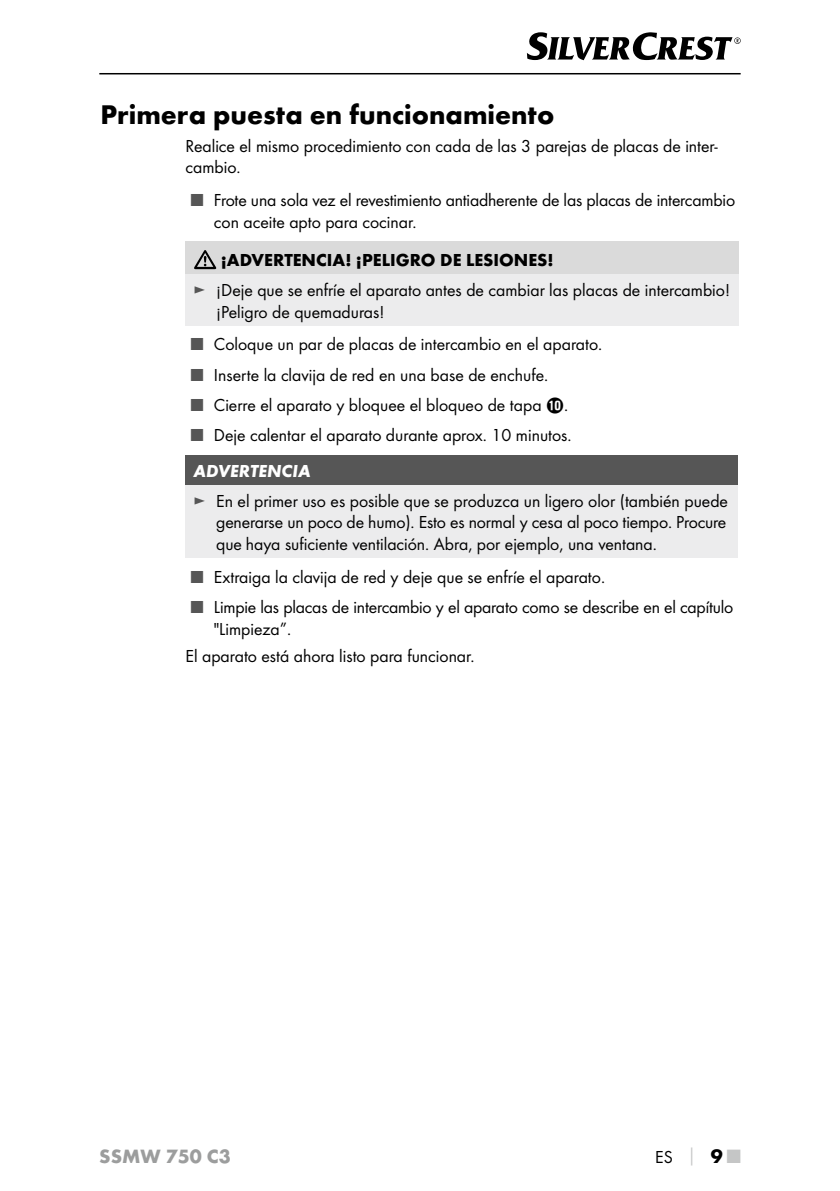
<style>
.page{position:relative;width:840px;height:1191px;background:#fff}
.page>*{position:absolute;margin:0;border:0;box-sizing:border-box;transform-origin:0 0}
.t1{font:700 28px "Futura";color:#000}
.t2{font:700 20px "Futura";color:#9c9d9d}
.t3{font:18px/21.6px "Futura Boo";color:#000}
.t4{font:700 18px "Futura";color:#000}
.t5{font:italic 700 18px "Futura";color:#fff}
.s1{color:#565656}
.s2{font-family:"Hako PI Nummern"}
.s3{font-family:"Futura";font-weight:700;color:#c5c6c6}
.s4{font-family:"Futura";font-weight:700;font-size:20px}
.s5{font-family:"Futura";font-weight:700;font-size:20px;color:#c5c6c6}
</style>
<div class="page">
<hr style="left:99px;top:73px;width:641px;height:1px;background:#000">
<svg style="left:526px;top:32px;width:214px;height:28px"></svg>
<div style="left:185px;top:241px;width:553px;height:33px;background:#dadada"></div>
<div style="left:185px;top:274px;width:553px;height:51px;background:#ececed"></div>
<svg style="left:194px;top:250px;width:22px;height:19px"></svg>
<div style="left:185px;top:455px;width:552px;height:30px;background:#565656"></div>
<div style="left:185px;top:485px;width:552px;height:73px;background:#ececed"></div>
<h1 class="t1" style="left:100px;top:97px;width:455px">Primera puesta en funcionamiento</h1>
<p class="t3" style="left:185px;top:135px;width:533px">Realice el mismo procedimiento con cada de las 3 parejas de placas de inter&shy;cambio.</p>
<p class="t3" style="left:214px;top:189px;width:522px;text-indent:-23px"><span class="s1">■</span> Frote una sola vez el revestimiento antiadherente de las placas de intercambio con aceite apto para cocinar.</p>
<p class="t4" style="left:221px;top:249px;width:334px">¡ADVERTENCIA! ¡PELIGRO DE LESIONES!</p>
<p class="t3" style="left:216px;top:279px;width:515px;text-indent:-23px"><span class="s1">►</span> ¡Deje que se enfríe el aparato antes de cambiar las placas de intercambio! ¡Peligro de quemaduras!</p>
<p class="t3" style="left:191px;top:333px;width:410px"><span class="s1">■</span> Coloque un par de placas de intercambio en el aparato.</p>
<p class="t3" style="left:191px;top:364px;width:356px"><span class="s1">■</span> Inserte la clavija de red en una base de enchufe.</p>
<p class="t3" style="left:191px;top:394px;width:376px"><span class="s1">■</span> Cierre el aparato y bloquee el bloqueo de tapa <span class="s2">0</span>.</p>
<p class="t3" style="left:191px;top:424px;width:379px"><span class="s1">■</span> Deje calentar el aparato durante aprox. 10 minutos.</p>
<p class="t5" style="left:193px;top:460px;width:118px">ADVERTENCIA</p>
<p class="t3" style="left:216px;top:490px;width:513px;text-align:justify;text-indent:-23px"><span class="s1">►</span> En el primer uso es posible que se produzca un ligero olor (también puede generarse un poco de humo). Esto es normal y cesa al poco tiempo. Procure que haya suficiente ventilación. Abra, por ejemplo, una ventana.</p>
<p class="t3" style="left:191px;top:566px;width:413px"><span class="s1">■</span> Extraiga la clavija de red y deje que se enfríe el aparato.</p>
<p class="t3" style="left:214px;top:596px;width:520px;text-indent:-23px"><span class="s1">■</span> Limpie las placas de intercambio y el aparato como se describe en el capítulo "Limpieza”.</p>
<p class="t3" style="left:185px;top:645px;width:288px">El aparato está ahora listo para funcionar.</p>
<p class="t2" style="left:99px;top:1143px;width:133px">SSMW 750 C3</p>
<p class="t3" style="left:654px;top:1145px;width:87px">ES <span class="s3">│</span> <span class="s4">9</span><span class="s5">■</span></p>
</div>
